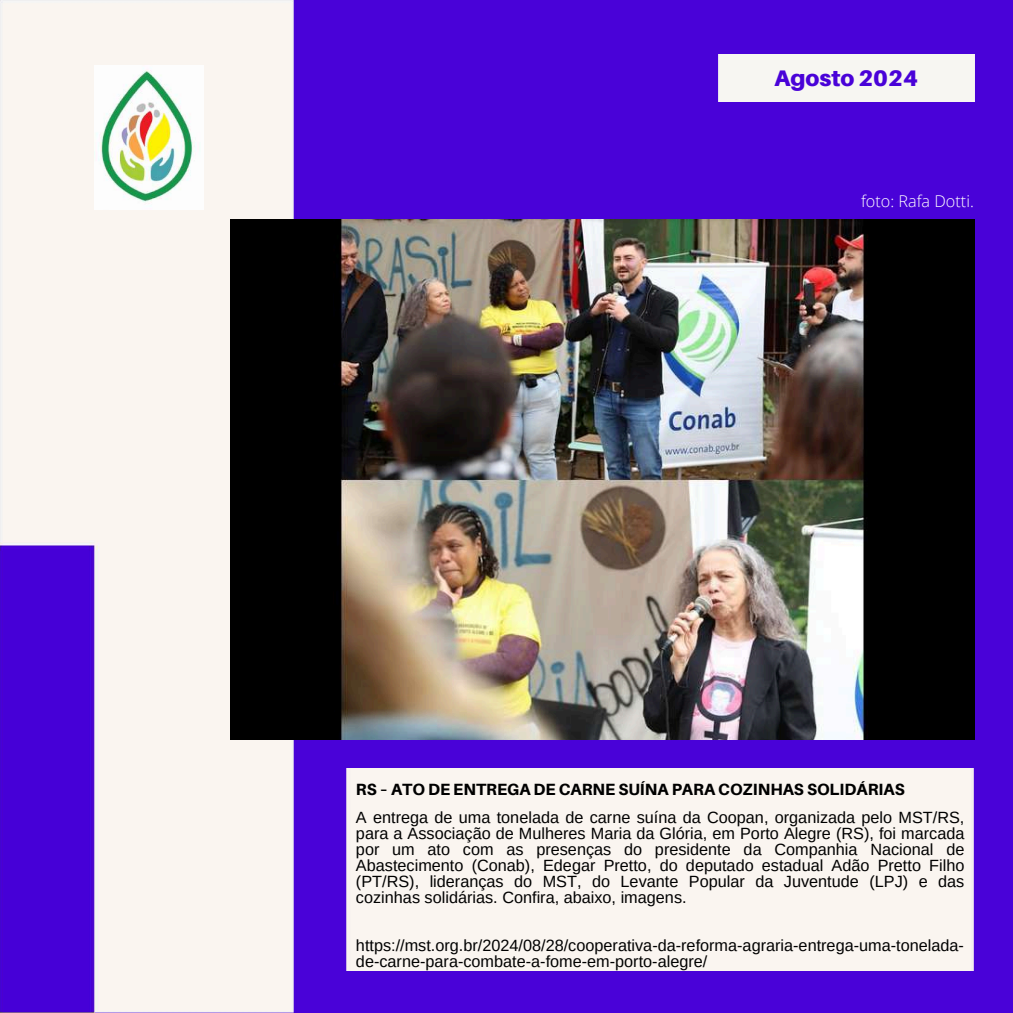
<style>
.page{position:relative;width:1013px;height:1013px;background:#fff}
.page>*{position:absolute;margin:0;border:0;box-sizing:border-box;transform-origin:0 0}
.t1{font:900 22.5px "Aileron";color:#4902d8}
.t2{font:16.25px/16px "Arimo";color:#000;text-align:justify}
.t3{font:800 16.25px "Aileron";color:#000}
.t4{font:300 16.25px "Open Sans";color:#fff}
</style>
<div class="page">
<div style="left:0;top:0;width:1012px;height:1012px;background:#4902d8"></div>
<div style="left:718px;top:54px;width:256px;height:47px;background:#f7f6f2"></div>
<div style="left:346px;top:768px;width:627px;height:202px;background:#faf5f0"></div>
<img style="left:0;top:0;width:299px;height:1012px">
<img style="left:230px;top:219px;width:744px;height:520px">
<img style="left:95px;top:65px;width:108px;height:145px">
<h1 class="t1" style="left:774px;top:64px;width:145px">Agosto 2024</h1>
<p class="t4" style="left:861px;top:189px;width:114px">foto: Rafa Dotti.</p>
<p class="t3" style="left:356px;top:779px;width:550px">RS – ATO DE ENTREGA DE CARNE SUÍNA PARA COZINHAS SOLIDÁRIAS</p>
<p class="t2" style="left:356px;top:809px;width:610px">A entrega de uma tonelada de carne suína da Coopan, organizada pelo MST/RS, para a Associação de Mulheres Maria da Glória, em Porto Alegre (RS), foi marcada por um ato com as presenças do presidente da Companhia Nacional de Abastecimento (Conab), Edegar Pretto, do deputado estadual Adão Pretto Filho (PT/RS), lideranças do MST, do Levante Popular da Juventude (LPJ) e das cozinhas solidárias. Confira, abaixo, imagens.</p>
<p class="t2" style="left:356px;top:936px;width:609px">https://mst.org.br/2024/08/28/cooperativa-da-reforma-agraria-entrega-uma-tonelada&shy;de-carne-para-combate-a-fome-em-porto-alegre/</p>
</div>
